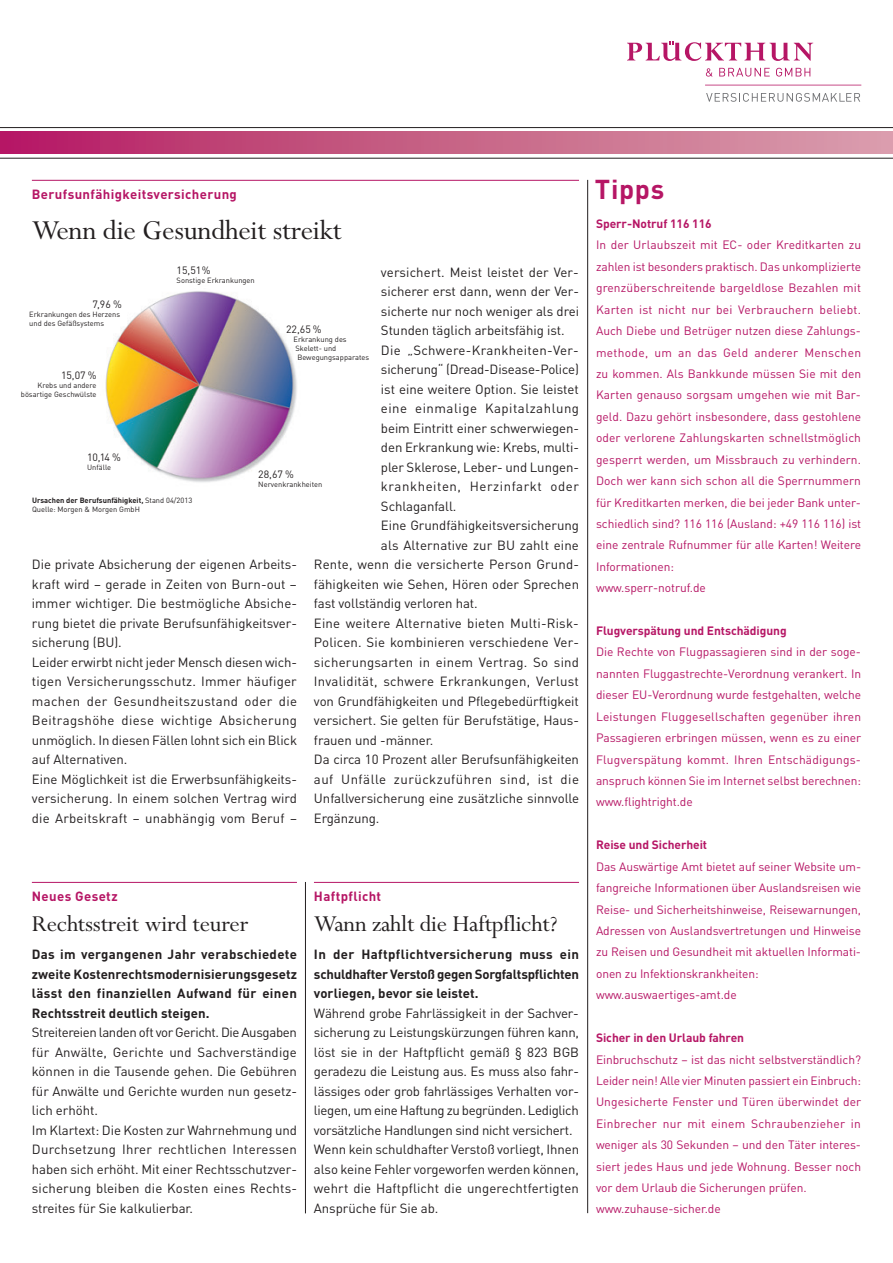
<style>
.page{position:relative;width:893px;height:1263px;background:#fff}
.page>*{position:absolute;margin:0;border:0;box-sizing:border-box;transform-origin:0 0}
.t1{font:30.75px "Perpetua";letter-spacing:-.01em;color:#231f20}
.t2{font:700 27px "DIN";letter-spacing:.025em;color:#b61665}
.t3{font:25.5px "Perpetua";letter-spacing:-.01em;color:#231f20}
.t4{font:13.2px/19.5px "DIN";letter-spacing:-.005em;color:#231f20}
.t5{font:700 13.2px/19.5px "DIN";letter-spacing:.005em;color:#231f20;text-align:justify}
.t6{font:13.2px "DIN";letter-spacing:.02em;color:#231f20}
.t7{font:700 13.2px "DIN";letter-spacing:.03em;color:#b61665}
.t8{font:13.2px "DIN";letter-spacing:.015em;color:#231f20}
.t9{font:13.2px "DIN";letter-spacing:.035em;color:#231f20}
.t10{font:13.2px "DIN";letter-spacing:.025em;color:#231f20}
.t11{font:13.2px "DIN";letter-spacing:.04em;color:#231f20}
.t12{font:13.2px "DIN";letter-spacing:.045em;color:#231f20}
.t13{font:12px/21.5px "DIN";letter-spacing:-.005em;color:#b61665}
.t14{font:700 12px "DIN";letter-spacing:-.005em;color:#b61665}
.t15{font:10.5px "DIN";color:#231f20}
.t16{font:7.5px/9px "DIN";color:#231f20}
.s1{font-weight:700}
</style>
<div class="page">
<hr style="left:0;top:127px;width:893px;height:1px;background:#231f20">
<hr style="left:0;top:158px;width:893px;height:1px;background:#231f20">
<div style="left:0;top:132px;width:893px;height:22px;background:linear-gradient(to right,#b51e63,#daa2ac)"></div>
<svg style="left:706px;top:68px;width:7px;height:9px"></svg>
<svg style="left:719px;top:68px;width:51px;height:9px"></svg>
<svg style="left:776px;top:68px;width:34px;height:9px"></svg>
<svg style="left:706px;top:93px;width:154px;height:9px"></svg>
<svg style="left:627px;top:41px;width:186px;height:20px"></svg>
<hr style="left:705px;top:85px;width:156px;height:1px;background:#b61665">
<hr style="left:587px;top:180px;width:1px;height:1033px;background:#231f20">
<hr style="left:305px;top:882px;width:1px;height:331px;background:#231f20">
<hr style="left:32px;top:180px;width:547px;height:1px;background:#b61665">
<hr style="left:32px;top:882px;width:265px;height:1px;background:#b61665">
<hr style="left:314px;top:882px;width:265px;height:1px;background:#b61665">
<img style="left:105px;top:291px;width:192px;height:192px">
<p class="t7" style="left:32px;top:185px;width:207px">Berufsunfähigkeitsversicherung</p>
<h2 class="t2" style="left:595px;top:172px;width:71px">Tipps</h2>
<h1 class="t1" style="left:32px;top:214px;width:312px">Wenn die Gesundheit streikt</h1>
<p class="t14" style="left:596px;top:216px;width:117px">Sperr-Notruf 116 116</p>
<p class="t13" style="left:596px;top:234px;width:267px">In der Urlaubszeit mit EC- oder Kreditkarten zu zahlen ist besonders praktisch. Das unkomplizierte grenzüberschreitende bargeldlose Bezahlen mit Karten ist nicht nur bei Verbrauchern beliebt.<br>Auch Diebe und Betrüger nutzen diese Zahlungs&shy;methode, um an das Geld anderer Menschen zu kommen. Als Bankkunde müssen Sie mit den Karten genauso sorgsam umgehen wie mit Bar&shy;geld. Dazu gehört insbesondere, dass gestohlene oder verlorene Zahlungskarten schnellstmöglich gesperrt werden, um Missbrauch zu verhindern.<br>Doch wer kann sich schon all die Sperrnummern für Kreditkarten merken, die bei jeder Bank unter&shy;schiedlich sind? 116 116 (Ausland: +49 116 116) ist eine zentrale Rufnummer für alle Karten! Weitere Informationen:<br>www.sperr-notruf.de</p>
<p class="t14" style="left:596px;top:623px;width:192px">Flugverspätung und Entschädigung</p>
<p class="t13" style="left:596px;top:641px;width:267px">Die Rechte von Flugpassagieren sind in der soge&shy;nannten Fluggastrechte-Verordnung verankert. In dieser EU-Verordnung wurde festgehalten, welche Leistungen Fluggesellschaften gegenüber ihren Passagieren erbringen müssen, wenn es zu einer Flugverspätung kommt. Ihren Entschädigungs&shy;anspruch können Sie im Internet selbst berechnen: www.flightright.de</p>
<p class="t14" style="left:596px;top:837px;width:113px">Reise und Sicherheit</p>
<p class="t13" style="left:596px;top:855px;width:267px">Das Auswärtige Amt bietet auf seiner Website um&shy;fangreiche Informationen über Auslandsreisen wie Reise- und Sicherheitshinweise, Reisewarnungen, Adressen von Auslandsvertretungen und Hinweise zu Reisen und Gesundheit mit aktuellen Informati&shy;onen zu Infektionskrankheiten: www.auswaertiges-amt.de</p>
<p class="t14" style="left:596px;top:1030px;width:150px">Sicher in den Urlaub fahren</p>
<p class="t13" style="left:596px;top:1048px;width:267px">Einbruchschutz – ist das nicht selbstverständlich?<br>Leider nein! Alle vier Minuten passiert ein Einbruch:<br>Ungesicherte Fenster und Türen überwindet der Einbrecher nur mit einem Schraubenzieher in weniger als 30 Sekunden – und den Täter interes&shy;siert jedes Haus und jede Wohnung. Besser noch vor dem Urlaub die Sicherungen prüfen. www.zuhause-sicher.de</p>
<p class="t15" style="left:177px;top:264px;width:36px">15,51%</p>
<p class="t16" style="left:177px;top:276px;width:80px">Sonstige Erkrankungen</p>
<p class="t4" style="left:381px;top:262px;width:197px">versichert. Meist leistet der Ver-</p>
<p class="t4" style="left:381px;top:281px;width:198px">sicherer erst dann, wenn der Ver-</p>
<p class="t4" style="left:381px;top:301px;width:200px">sicherte nur noch weniger als drei</p>
<p class="t4" style="left:381px;top:320px;width:185px">Stunden täglich arbeitsfähig ist.</p>
<p class="t10" style="left:381px;top:341px;width:197px">Die „Schwere-Krankheiten-Ver-</p>
<p class="t4" style="left:381px;top:359px;width:200px">sicherung“ (Dread-Disease-Police)</p>
<p class="t4" style="left:381px;top:379px;width:199px">ist eine weitere Option. Sie leistet</p>
<p class="t11" style="left:381px;top:400px;width:200px">eine einmalige Kapitalzahlung</p>
<p class="t4" style="left:381px;top:418px;width:200px">beim Eintritt einer schwerwiegen-</p>
<p class="t4" style="left:381px;top:437px;width:200px">den Erkrankung wie: Krebs, multi-</p>
<p class="t4" style="left:381px;top:457px;width:200px">pler Sklerose, Leber- und Lungen-</p>
<p class="t12" style="left:381px;top:478px;width:199px">krankheiten, Herzinfarkt oder</p>
<p class="t4" style="left:381px;top:496px;width:77px">Schlaganfall.</p>
<p class="t4" style="left:381px;top:515px;width:200px">Eine Grundfähigkeitsversicherung</p>
<p class="t4" style="left:381px;top:535px;width:199px">als Alternative zur BU zahlt eine</p>
<p class="t4" style="left:314px;top:554px;width:265px">Rente, wenn die versicherte Person Grund-</p>
<p class="t4" style="left:314px;top:574px;width:267px">fähigkeiten wie Sehen, Hören oder Sprechen</p>
<p class="t4" style="left:314px;top:593px;width:165px">fast vollständig verloren hat.</p>
<p class="t8" style="left:314px;top:614px;width:266px">Eine weitere Alternative bieten Multi-Risk-</p>
<p class="t4" style="left:314px;top:632px;width:265px">Policen. Sie kombinieren verschiedene Ver-</p>
<p class="t6" style="left:314px;top:653px;width:267px">sicherungsarten in einem Vertrag. So sind</p>
<p class="t6" style="left:314px;top:673px;width:267px">Invalidität, schwere Erkrankungen, Verlust</p>
<p class="t4" style="left:314px;top:691px;width:266px">von Grundfähigkeiten und Pflegebedürftigkeit</p>
<p class="t4" style="left:314px;top:710px;width:267px">versichert. Sie gelten für Berufstätige, Haus-</p>
<p class="t4" style="left:314px;top:730px;width:121px">frauen und -männer.</p>
<p class="t4" style="left:314px;top:749px;width:267px">Da circa 10 Prozent aller Berufsunfähigkeiten</p>
<p class="t9" style="left:314px;top:771px;width:267px">auf Unfälle zurückzuführen sind, ist die</p>
<p class="t4" style="left:314px;top:788px;width:267px">Unfallversicherung eine zusätzliche sinnvolle</p>
<p class="t4" style="left:314px;top:808px;width:67px">Ergänzung.</p>
<p class="t15" style="left:93px;top:298px;width:31px">7,96 %</p>
<p class="t16" style="left:29px;top:310px;width:92px">Erkrankungen des Herzens und des Gefäßsystems</p>
<p class="t15" style="left:286px;top:322px;width:37px">22,65 %</p>
<p class="t16" style="left:294px;top:334px;width:77px">Erkrankung des<br>Skelett- und<br>Bewegungsapparates</p>
<p class="t15" style="left:61px;top:368px;width:37px">15,07 %</p>
<p class="t16" style="left:21px;top:380px;width:77px;text-align:right">Krebs und andere bösartige Geschwülste</p>
<p class="t15" style="left:87px;top:451px;width:35px">10,14 %</p>
<p class="t16" style="left:87px;top:463px;width:25px">Unfälle</p>
<p class="t16" style="left:32px;top:495px;width:162px"><span class="s1">Ursachen der Berufsunfähigkeit,</span> Stand 04/2013<br>Quelle: Morgen &amp; Morgen GmbH</p>
<p class="t15" style="left:258px;top:468px;width:37px">28,67 %</p>
<p class="t16" style="left:258px;top:480px;width:66px">Nervenkrankheiten</p>
<p class="t4" style="left:32px;top:554px;width:267px">Die private Absicherung der eigenen Arbeits&shy;kraft wird – gerade in Zeiten von Burn-out – immer wichtiger. Die bestmögliche Absiche&shy;rung bietet die private Berufsunfähigkeitsver&shy;sicherung (BU).<br>Leider erwirbt nicht jeder Mensch diesen wich&shy;tigen Versicherungsschutz. Immer häufiger machen der Gesundheitszustand oder die Beitragshöhe diese wichtige Absicherung unmöglich. In diesen Fällen lohnt sich ein Blick auf Alternativen.<br>Eine Möglichkeit ist die Erwerbsunfähigkeits&shy;versicherung. In einem solchen Vertrag wird die Arbeitskraft – unabhängig vom Beruf –</p>
<p class="t7" style="left:314px;top:887px;width:69px">Haftpflicht</p>
<h3 class="t3" style="left:314px;top:910px;width:245px">Wann zahlt die Haftpflicht?</h3>
<p class="t5" style="left:314px;top:944px;width:267px">In der Haftpflichtversicherung muss ein schuldhafter Verstoß gegen Sorgfaltspflichten vorliegen, bevor sie leistet.</p>
<p class="t4" style="left:314px;top:1003px;width:267px">Während grobe Fahrlässigkeit in der Sachver&shy;sicherung zu Leistungskürzungen führen kann, löst sie in der Haftpflicht gemäß § 823 BGB geradezu die Leistung aus. Es muss also fahr&shy;lässiges oder grob fahrlässiges Verhalten vor&shy;liegen, um eine Haftung zu begründen. Lediglich vorsätzliche Handlungen sind nicht versichert.<br>Wenn kein schuldhafter Verstoß vorliegt, Ihnen also keine Fehler vorgeworfen werden können, wehrt die Haftpflicht die ungerechtfertigten Ansprüche für Sie ab.</p>
<p class="t7" style="left:32px;top:887px;width:87px">Neues Gesetz</p>
<h3 class="t3" style="left:32px;top:910px;width:218px">Rechtsstreit wird teurer</h3>
<p class="t5" style="left:32px;top:944px;width:267px">Das im vergangenen Jahr verabschiedete zweite Kostenrechtsmodernisierungsgesetz lässt den finanziellen Aufwand für einen Rechtsstreit deutlich steigen.</p>
<p class="t4" style="left:32px;top:1022px;width:267px">Streitereien landen oft vor Gericht. Die Ausgaben für Anwälte, Gerichte und Sachverständige können in die Tausende gehen. Die Gebühren für Anwälte und Gerichte wurden nun gesetz&shy;lich erhöht.<br>Im Klartext: Die Kosten zur Wahrnehmung und Durchsetzung Ihrer rechtlichen Interessen haben sich erhöht. Mit einer Rechtsschutzver&shy;sicherung bleiben die Kosten eines Rechts&shy;streites für Sie kalkulierbar.</p>
</div>
